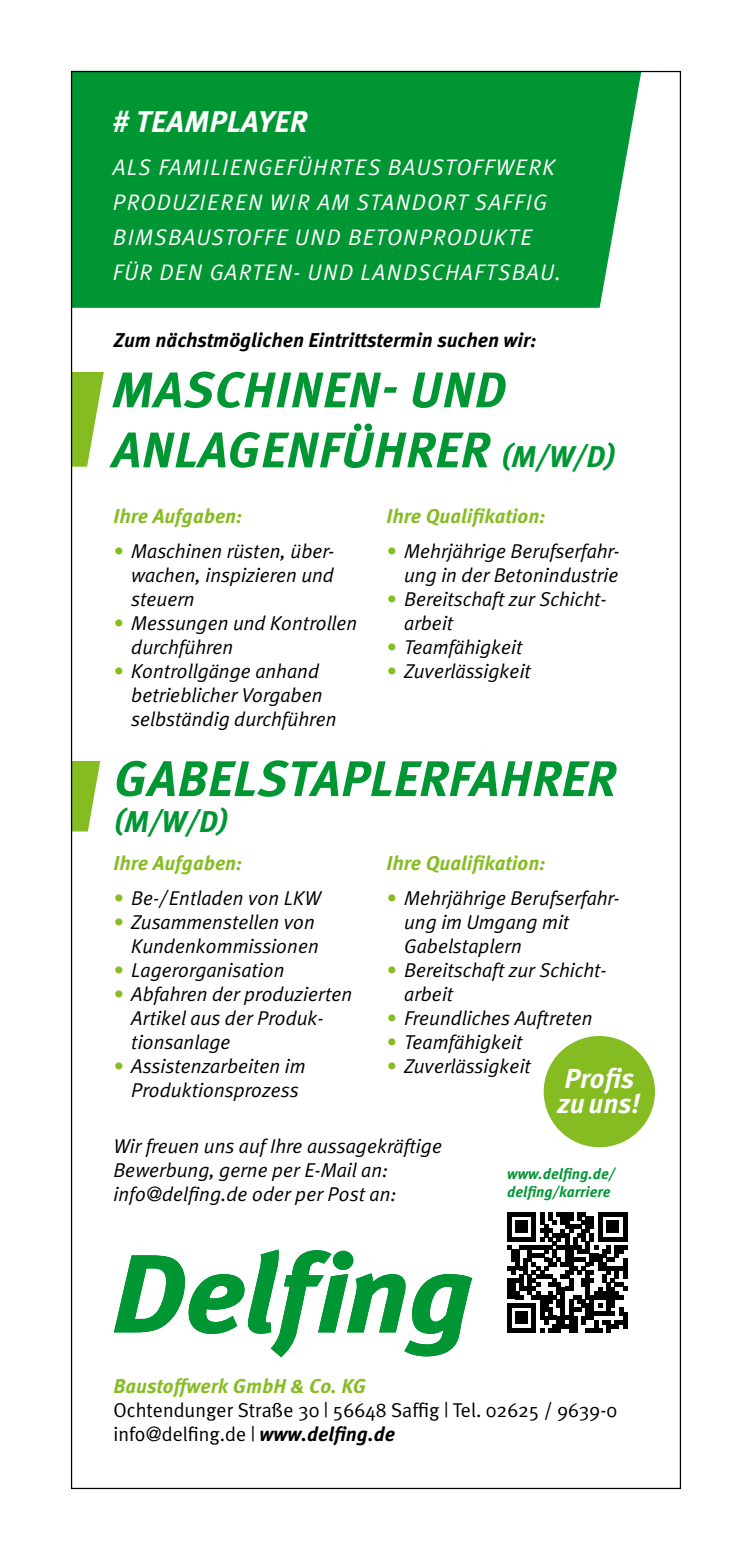
<style>
.page{position:relative;width:752px;height:1560px;background:#fff}
.page>*{position:absolute;margin:0;border:0;box-sizing:border-box;transform-origin:0 0}
.t1{font:italic 700 50px "Meta Pro";letter-spacing:.01em;color:#009634}
.t2{font:italic 700 30px "Meta Pro";letter-spacing:.01em;color:#fff}
.t3{font:italic 700 30px "Meta Pro";color:#009634}
.t4{font:italic 700 27.5px "Meta Pro";color:#fff}
.t5{font:italic 22.5px "Meta Plus Normal";letter-spacing:.055em;color:#fff}
.t6{font:italic 20px/24px "Meta Plus Normal";color:#000}
.t7{font:italic 700 20px "Meta Pro";color:#85bc21}
.t8{font:20px/24px "Meta Plus Normal";color:#000}
.t9{font:italic 700 20px "Meta Pro";color:#000}
.t10{font:italic 700 15px "Meta Pro";color:#009634}
.s1{font-size:30px}
.s2{color:#85bc21}
.s3{font-family:"Meta Pro";font-weight:700;font-style:italic}
</style>
<div class="page">
<div style="left:70px;top:71px;width:571px;height:237px;background:#009634"></div>
<svg style="left:70px;top:760px;width:30px;height:71px"></svg>
<svg style="left:70px;top:372px;width:34px;height:94px"></svg>
<div style="left:543px;top:1035px;width:111px;height:112px;background:#85bc21;border-radius:50%"></div>
<svg style="left:114px;top:1249px;width:358px;height:108px"></svg>
<svg style="left:507px;top:1212px;width:120px;height:120px"></svg>
<div style="left:622px;top:1311px;width:5px;height:17px;background:#000"></div>
<p class="t2" style="left:113px;top:98px;width:196px"># TEAMPLAYER</p>
<p class="t5" style="left:113px;top:154px;width:444px">ALS FAMILIENGEFÜHRTES BAUSTOFFWERK</p>
<p class="t5" style="left:113px;top:189px;width:435px">PRODUZIEREN WIR AM STANDORT SAFFIG</p>
<p class="t5" style="left:113px;top:224px;width:420px">BIMSBAUSTOFFE UND BETONPRODUKTE</p>
<p class="t5" style="left:113px;top:259px;width:449px">FÜR DEN GARTEN- UND LANDSCHAFTSBAU.</p>
<p class="t9" style="left:113px;top:324px;width:424px">Zum nächstmöglichen Eintrittstermin suchen wir:</p>
<p class="t1" style="left:112px;top:350px;width:395px">MASCHINEN- UND</p>
<p class="t1" style="left:112px;top:410px;width:505px">ANLAGENFÜHRER <span class="s1">(M/W/D)</span></p>
<p class="t7" style="left:113px;top:500px;width:130px">Ihre Aufgaben:</p>
<p class="t6" style="left:131px;top:538px;width:204px;text-align:justify;text-indent:-18px"><span class="s2">•</span> Maschinen rüsten, über&shy;wachen, inspizieren und steuern</p>
<p class="t6" style="left:113px;top:610px;width:245px"><span class="s2">•</span> Messungen und Kontrollen</p>
<p class="t6" style="left:131px;top:634px;width:104px">durchführen</p>
<p class="t6" style="left:131px;top:658px;width:207px;text-indent:-18px"><span class="s2">•</span> Kontrollgänge anhand betrieblicher Vorgaben selbständig durchführen</p>
<p class="t7" style="left:386px;top:500px;width:160px">Ihre Qualifikation:</p>
<p class="t6" style="left:386px;top:538px;width:234px;text-align:right"><span class="s2">•</span> Mehrjährige Berufserfahr&shy;ung in der Betonindustrie</p>
<p class="t6" style="left:404px;top:586px;width:204px;text-indent:-18px"><span class="s2">•</span> Bereitschaft zur Schicht&shy;arbeit</p>
<p class="t6" style="left:386px;top:634px;width:138px"><span class="s2">•</span> Teamfähigkeit</p>
<p class="t6" style="left:386px;top:658px;width:146px"><span class="s2">•</span> Zuverlässigkeit</p>
<p class="t1" style="left:114px;top:739px;width:503px">GABELSTAPLERFAHRER</p>
<p class="t3" style="left:113px;top:798px;width:116px">(M/W/D)</p>
<p class="t7" style="left:113px;top:847px;width:130px">Ihre Aufgaben:</p>
<p class="t6" style="left:113px;top:886px;width:209px"><span class="s2">•</span> Be-/ Entladen von LKW</p>
<p class="t6" style="left:113px;top:910px;width:207px;text-align:right"><span class="s2">•</span> Zusammenstellen von<br>Kundenkommissionen</p>
<p class="t6" style="left:113px;top:958px;width:173px"><span class="s2">•</span> Lagerorganisation</p>
<p class="t6" style="left:131px;top:982px;width:222px;text-indent:-18px"><span class="s2">•</span> Abfahren der produzierten<br>Artikel aus der Produk&shy;tionsanlage</p>
<p class="t6" style="left:113px;top:1054px;width:193px;text-align:center"><span class="s2">•</span> Assistenzarbeiten im<br>Produktionsprozess</p>
<p class="t7" style="left:386px;top:847px;width:160px">Ihre Qualifikation:</p>
<p class="t6" style="left:404px;top:886px;width:216px;text-indent:-18px"><span class="s2">•</span> Mehrjährige Berufserfahr&shy;ung im Umgang mit</p>
<p class="t6" style="left:404px;top:934px;width:119px">Gabelstaplern</p>
<p class="t6" style="left:404px;top:958px;width:204px;text-indent:-18px"><span class="s2">•</span> Bereitschaft zur Schicht&shy;arbeit</p>
<p class="t6" style="left:386px;top:1006px;width:207px"><span class="s2">•</span> Freundliches Auftreten</p>
<p class="t6" style="left:386px;top:1030px;width:138px"><span class="s2">•</span> Teamfähigkeit</p>
<p class="t6" style="left:386px;top:1054px;width:146px"><span class="s2">•</span> Zuverlässigkeit</p>
<p class="t4" style="left:564px;top:1056px;width:71px">Profis</p>
<p class="t4" style="left:558px;top:1081px;width:84px">zu uns!</p>
<p class="t6" style="left:113px;top:1133px;width:330px">Wir freuen uns auf Ihre aussagekräftige</p>
<p class="t6" style="left:113px;top:1157px;width:276px">Bewerbung, gerne per E-Mail an:</p>
<p class="t6" style="left:113px;top:1181px;width:284px">info@delfing.de oder per Post an:</p>
<p class="t10" style="left:507px;top:1161px;width:109px">www.delfing.de/</p>
<p class="t10" style="left:507px;top:1179px;width:105px">delfing/karriere</p>
<p class="t7" style="left:113px;top:1370px;width:254px">Baustoffwerk GmbH &amp; Co. KG</p>
<p class="t8" style="left:113px;top:1397px;width:505px">Ochtendunger Straße 30 | 56648 Saffig | Tel. 02625 / 9639-0 info@delfing.de | <span class="s3">www.delfing.de</span></p>
</div>
